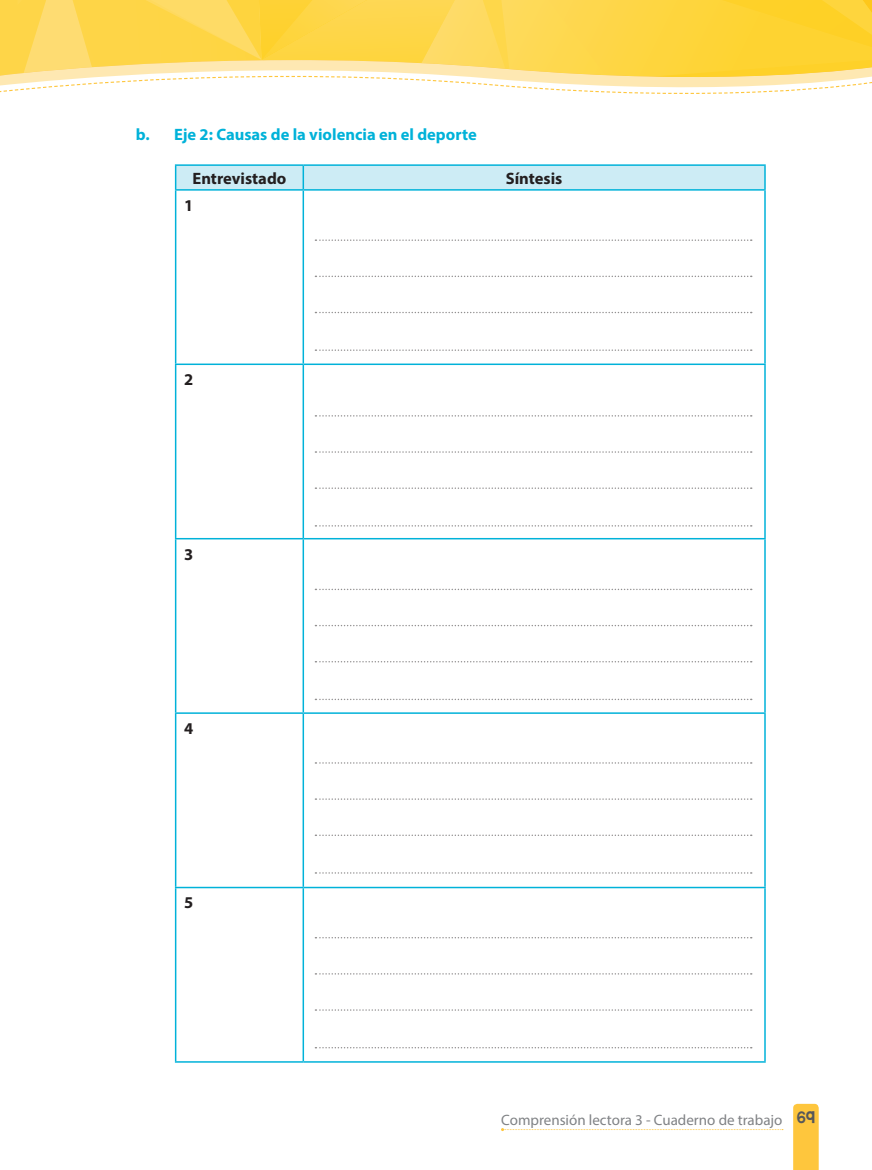
<style>
.page{position:relative;width:872px;height:1170px;background:#fff}
.page>*{position:absolute;margin:0;border:0;box-sizing:border-box;transform-origin:0 0}
.t1{font:700 16.5px "Myriad Pro";color:#00b2d9}
.t2{font:700 16.5px "Myriad Pro";color:#231f20}
.t3{font:15px "Myriad Pro";color:#808285}
.s1{font-family:"KG Blank Space Solid";font-size:13.5px;color:#57585a}
</style>
<div class="page">
<div style="left:793px;top:1103px;width:25px;height:66px;background:#fec63d"></div>
<svg style="left:501px;top:1128px;width:281px;height:3px"></svg>
<hr style="left:175px;top:164px;width:128px;height:2px;background:#00b2d9">
<hr style="left:303px;top:164px;width:462px;height:2px;background:#00b2d9">
<div style="left:175px;top:165px;width:590px;height:24px;background:#cdecf5"></div>
<hr style="left:175px;top:189px;width:128px;height:2px;background:#00b2d9">
<hr style="left:175px;top:191px;width:1px;height:172px;background:#00b2d9">
<hr style="left:303px;top:189px;width:462px;height:2px;background:#00b2d9">
<hr style="left:302px;top:191px;width:2px;height:172px;background:#00b2d9">
<hr style="left:764px;top:191px;width:1px;height:172px;background:#00b2d9">
<hr style="left:175px;top:363px;width:128px;height:2px;background:#00b2d9">
<hr style="left:175px;top:365px;width:1px;height:173px;background:#00b2d9">
<hr style="left:303px;top:363px;width:462px;height:2px;background:#00b2d9">
<hr style="left:302px;top:365px;width:2px;height:173px;background:#00b2d9">
<hr style="left:764px;top:365px;width:1px;height:173px;background:#00b2d9">
<hr style="left:175px;top:538px;width:128px;height:1px;background:#00b2d9">
<hr style="left:175px;top:539px;width:1px;height:173px;background:#00b2d9">
<hr style="left:303px;top:538px;width:462px;height:1px;background:#00b2d9">
<hr style="left:302px;top:539px;width:2px;height:173px;background:#00b2d9">
<hr style="left:764px;top:539px;width:1px;height:173px;background:#00b2d9">
<hr style="left:175px;top:712px;width:128px;height:2px;background:#00b2d9">
<hr style="left:175px;top:714px;width:1px;height:172px;background:#00b2d9">
<hr style="left:303px;top:712px;width:462px;height:2px;background:#00b2d9">
<hr style="left:302px;top:714px;width:2px;height:172px;background:#00b2d9">
<hr style="left:764px;top:714px;width:1px;height:172px;background:#00b2d9">
<hr style="left:175px;top:886px;width:128px;height:2px;background:#00b2d9">
<hr style="left:175px;top:888px;width:1px;height:173px;background:#00b2d9">
<hr style="left:303px;top:886px;width:462px;height:2px;background:#00b2d9">
<hr style="left:302px;top:888px;width:2px;height:173px;background:#00b2d9">
<hr style="left:764px;top:888px;width:1px;height:173px;background:#00b2d9">
<hr style="left:175px;top:1061px;width:128px;height:1px;background:#00b2d9">
<hr style="left:303px;top:1061px;width:462px;height:1px;background:#00b2d9">
<svg style="left:315px;top:239px;width:436px;height:2px"></svg>
<svg style="left:315px;top:275px;width:436px;height:2px"></svg>
<svg style="left:315px;top:312px;width:436px;height:1px"></svg>
<svg style="left:315px;top:349px;width:436px;height:2px"></svg>
<svg style="left:315px;top:588px;width:436px;height:2px"></svg>
<svg style="left:315px;top:625px;width:436px;height:1px"></svg>
<svg style="left:315px;top:661px;width:436px;height:1px"></svg>
<svg style="left:315px;top:698px;width:436px;height:2px"></svg>
<svg style="left:315px;top:415px;width:436px;height:1px"></svg>
<svg style="left:315px;top:451px;width:436px;height:2px"></svg>
<svg style="left:315px;top:487px;width:436px;height:2px"></svg>
<svg style="left:315px;top:525px;width:436px;height:1px"></svg>
<svg style="left:315px;top:762px;width:436px;height:1px"></svg>
<svg style="left:315px;top:798px;width:436px;height:2px"></svg>
<svg style="left:315px;top:834px;width:436px;height:2px"></svg>
<svg style="left:315px;top:872px;width:436px;height:1px"></svg>
<svg style="left:315px;top:937px;width:436px;height:1px"></svg>
<svg style="left:315px;top:973px;width:436px;height:1px"></svg>
<svg style="left:315px;top:1009px;width:436px;height:1px"></svg>
<svg style="left:315px;top:1047px;width:436px;height:1px"></svg>
<svg style="left:0;top:0;width:872px;height:94px;background:#fede6f"></svg>
<p class="t1" style="left:136px;top:126px;width:342px">b. Eje 2: Causas de la violencia en el deporte</p>
<p class="t2" style="left:192px;top:170px;width:95px">Entrevistado</p>
<p class="t2" style="left:505px;top:170px;width:58px">Síntesis</p>
<p class="t2" style="left:184px;top:197px;width:11px">1</p>
<p class="t2" style="left:184px;top:371px;width:11px">2</p>
<p class="t2" style="left:184px;top:546px;width:11px">3</p>
<p class="t2" style="left:184px;top:720px;width:11px">4</p>
<p class="t2" style="left:184px;top:894px;width:11px">5</p>
<p class="t3" style="left:501px;top:1114px;width:315px">Comprensión lectora 3 - Cuaderno de trabajo <span class="s1">69</span></p>
</div>
